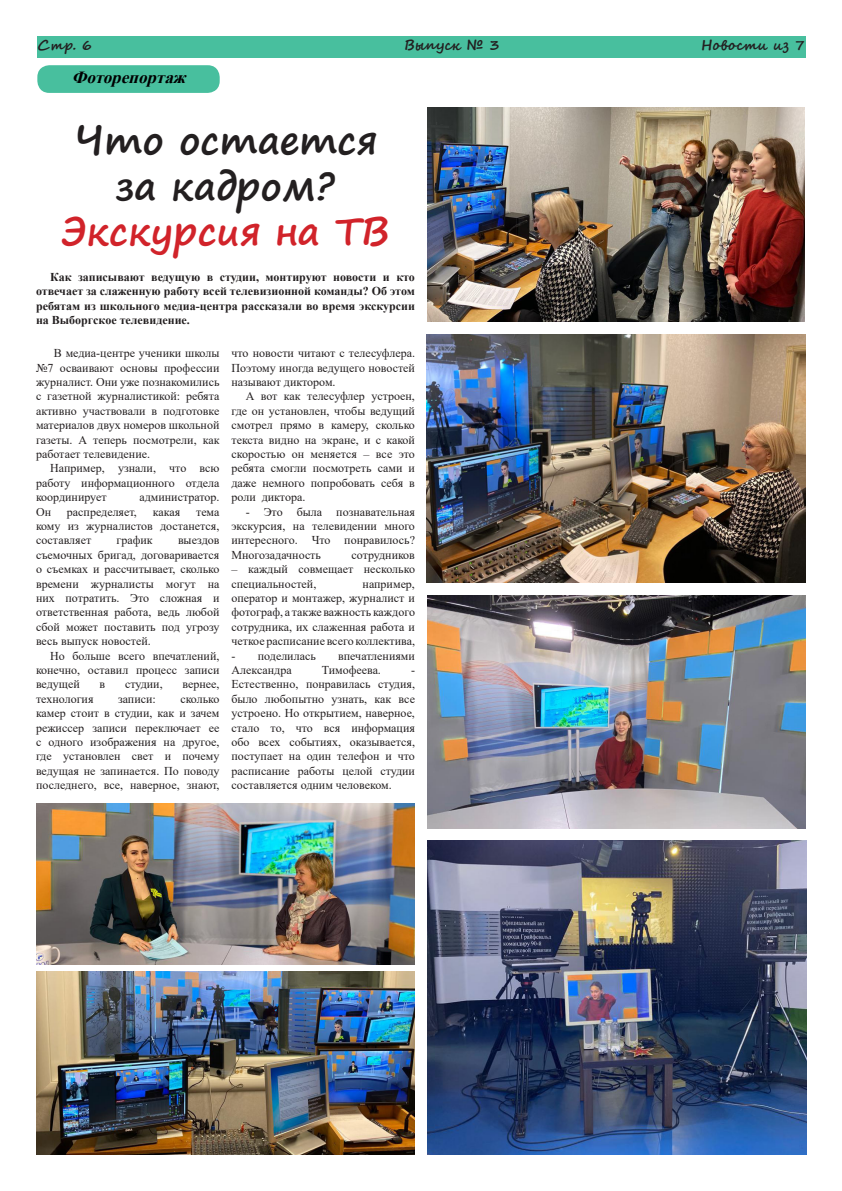
<style>
.page{position:relative;width:842px;height:1191px;background:#fff}
.page>*{position:absolute;margin:0;border:0;box-sizing:border-box;transform-origin:0 0}
.t1{font:700 38px "Segoe Print";color:#231f20}
.t2{font:700 38px "Segoe Print";color:#d1232a}
.t3{font:italic 700 17px "Times New Roman";color:#000001}
.t4{font:700 14px "Segoe Script";color:#231f20}
.t5{font:12px/14.4px "Times New Roman";color:#231f20;text-align:justify}
.t6{font:700 12px/14.4px "Times New Roman";color:#231f20;text-align:justify}
</style>
<div class="page">
<div style="left:36px;top:36px;width:769px;height:22px;background:#48bf9e"></div>
<div style="left:37px;top:65px;width:183px;height:28px;background:#48bf9e;border-radius:12px"></div>
<img style="left:427px;top:108px;width:378px;height:214px">
<img style="left:426px;top:335px;width:379px;height:247px">
<img style="left:427px;top:595px;width:378px;height:233px">
<img style="left:427px;top:840px;width:379px;height:315px">
<img style="left:36px;top:803px;width:379px;height:161px">
<img style="left:36px;top:972px;width:379px;height:183px">
<p class="t4" style="left:37px;top:34px;width:56px">Стр. 6</p>
<p class="t4" style="left:404px;top:33px;width:97px">Выпуск № 3</p>
<p class="t4" style="left:701px;top:33px;width:105px">Новости из 7</p>
<p class="t3" style="left:72px;top:65px;width:121px">Фоторепортаж</p>
<p class="t1" style="left:74px;top:106px;width:304px">Что остается</p>
<p class="t1" style="left:116px;top:152px;width:220px">за кадром?</p>
<p class="t2" style="left:61px;top:197px;width:330px">Экскурсия на ТВ</p>
<p class="t6" style="left:36px;top:269px;width:380px;text-indent:14px">Как записывают ведущую в студии, монтируют новости и кто отвечает за слаженную работу всей телевизионной команды? Об этом ребятам из школьного медиа-центра рассказали во время экскурсии на Выборгское телевидение.</p>
<p class="t5" style="left:231px;top:345px;width:185px">что новости читают с телесуфлера.<br>Поэтому иногда ведущего новостей называют диктором.</p>
<p class="t5" style="left:231px;top:389px;width:185px;text-indent:14px">А вот как телесуфлер устроен, где он установлен, чтобы ведущий смотрел прямо в камеру, сколько текста видно на экране, и с какой скоростью он меняется – все это ребята смогли посмотреть сами и даже немного попробовать себя в роли диктора.</p>
<p class="t5" style="left:231px;top:504px;width:185px;text-indent:14px">- Это была познавательная экскурсия, на телевидении много интересного. Что понравилось?<br>Многозадачность</p>
<p class="t5" style="left:36px;top:345px;width:185px;text-indent:18px">В медиа-центре ученики школы №7 осваивают основы профессии журналист. Они уже познакомились с газетной журналистикой: ребята активно участвовали в подготовке материалов двух номеров школьной газеты. А теперь посмотрели, как работает телевидение.</p>
<p class="t5" style="left:36px;top:461px;width:185px;text-indent:14px">Например, узнали, что всю работу информационного отдела координирует</p>
<p class="t5" style="left:139px;top:489px;width:82px">администратор.</p>
<p class="t5" style="left:36px;top:504px;width:17px">Он</p>
<p class="t5" style="left:67px;top:504px;width:71px">распределяет,</p>
<p class="t5" style="left:153px;top:504px;width:29px">какая</p>
<p class="t5" style="left:36px;top:504px;width:185px;text-indent:160px">тема кому из журналистов достанется, составляет</p>
<p class="t5" style="left:116px;top:533px;width:38px">график</p>
<p class="t5" style="left:36px;top:533px;width:185px;text-indent:142px">выездов съемочных бригад, договаривается о съемках и рассчитывает, сколько времени журналисты могут на них потратить. Это сложная и ответственная работа, ведь любой сбой может поставить под угрозу весь выпуск новостей.</p>
<p class="t5" style="left:36px;top:648px;width:185px;text-indent:14px">Но больше всего впечатлений, конечно, оставил процесс записи ведущей</p>
<p class="t5" style="left:351px;top:547px;width:65px">сотрудников</p>
<p class="t5" style="left:231px;top:561px;width:185px">– каждый совмещает несколько специальностей,</p>
<p class="t5" style="left:231px;top:576px;width:185px;text-indent:131px">например, оператор и монтажер, журналист и фотограф, а также важность каждого сотрудника, их слаженная работа и четкое расписание всего коллектива,</p>
<p class="t5" style="left:231px;top:648px;width:86px">- поделилась</p>
<p class="t5" style="left:338px;top:648px;width:78px">впечатлениями</p>
<p class="t5" style="left:231px;top:662px;width:62px">Александра</p>
<p class="t5" style="left:322px;top:662px;width:61px">Тимофеева.</p>
<p class="t5" style="left:231px;top:662px;width:185px;text-indent:179px">- Естественно, понравилась студия, было любопытно узнать, как все устроено. Но открытием, наверное, стало то, что вся информация обо всех событиях, оказывается, поступает на один телефон и что расписание работы целой студии составляется одним человеком.</p>
<p class="t5" style="left:100px;top:677px;width:7px">в</p>
<p class="t5" style="left:125px;top:677px;width:39px">студии,</p>
<p class="t5" style="left:182px;top:677px;width:38px">вернее,</p>
<p class="t5" style="left:36px;top:691px;width:59px">технология</p>
<p class="t5" style="left:118px;top:691px;width:39px">записи:</p>
<p class="t5" style="left:36px;top:691px;width:185px;text-indent:144px">сколько камер стоит в студии, как и зачем режиссер записи переключает ее с одного изображения на другое, где установлен свет и почему ведущая не запинается. По поводу последнего, все, наверное, знают,</p>
</div>
